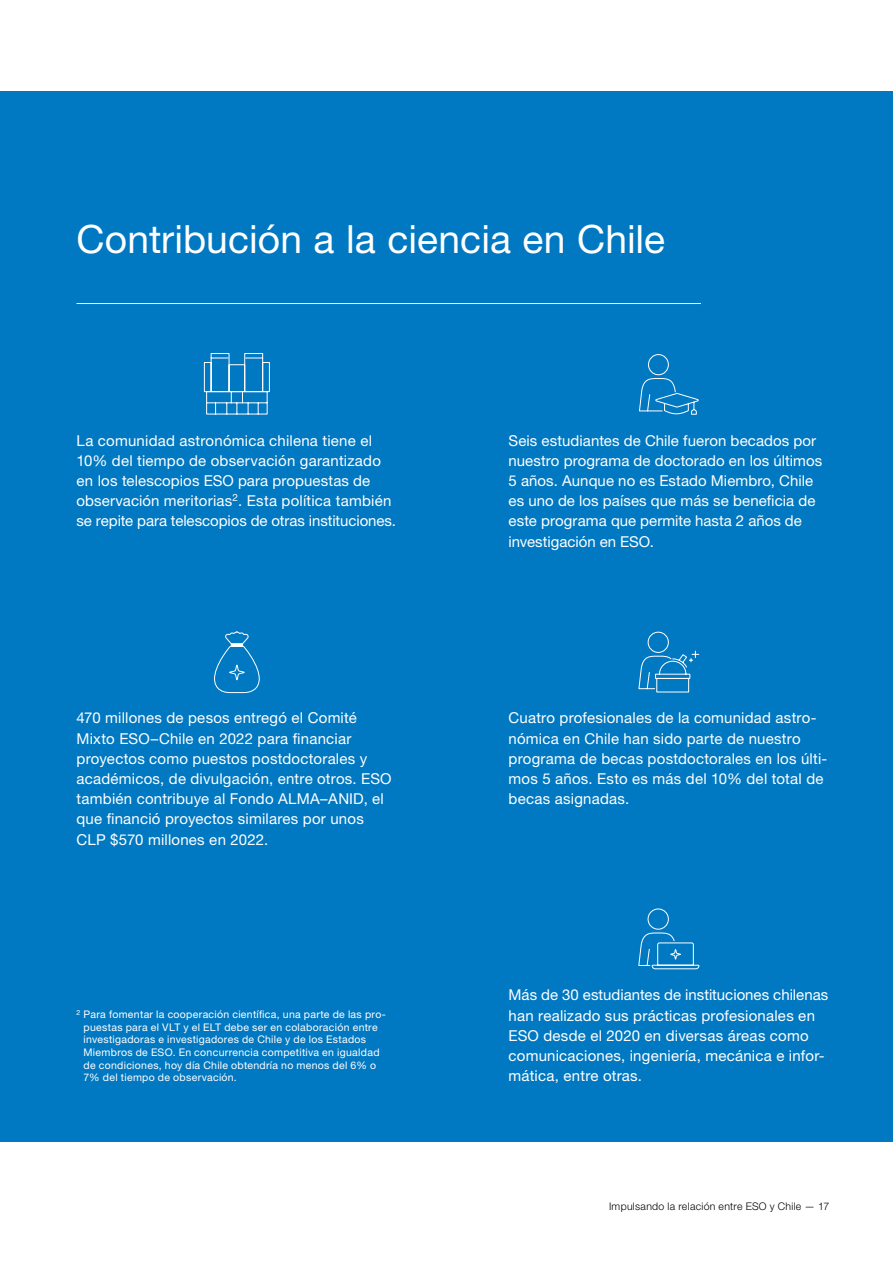
<style>
.page{position:relative;width:893px;height:1263px;background:#fff}
.page>*{position:absolute;margin:0;border:0;box-sizing:border-box;transform-origin:0 0}
.chapter_title{font:39px "Helvetica Neue LT Pro";color:#fff}
._45_10pt{font:15px/20.2px "Helvetica Neue LT Pro";letter-spacing:.01em;color:#fff}
._45_10pt-2{font:10.5px/12.6px "Helvetica Neue LT Pro";letter-spacing:.025em;color:#fff}
.t1{font:300 10.5px "Helvetica Neue LT Pro";letter-spacing:.03em;color:#000}
</style>
<div class="page">
<div style="left:0;top:91px;width:893px;height:1051px;background:#0078c2"></div>
<hr style="left:77px;top:303px;width:624px;height:1px;background:#fff">
<svg style="left:203px;top:353px;width:67px;height:62px"></svg>
<svg style="left:639px;top:354px;width:60px;height:61px"></svg>
<svg style="left:214px;top:631px;width:46px;height:62px"></svg>
<svg style="left:638px;top:631px;width:62px;height:62px"></svg>
<svg style="left:638px;top:908px;width:62px;height:62px"></svg>
<p class="chapter_title" style="left:77px;top:215px;width:590px">Contribución a la ciencia en Chile</p>
<p class="_45_10pt" style="left:77px;top:430px;width:321px">La comunidad astronómica chilena tiene el 10% del tiempo de observación garantizado en los telescopios ESO para propuestas de observación meritorias<sup>2</sup>. Esta política también se repite para telescopios de otras instituciones.</p>
<p class="_45_10pt" style="left:77px;top:708px;width:317px">470 millones de pesos entregó el Comité Mixto ESO–Chile en 2022 para financiar proyectos como puestos postdoctorales y académicos, de divulgación, entre otros. ESO también contribuye al Fondo ALMA–ANID, el que financió proyectos similares por unos CLP $570 millones en 2022.</p>
<p class="_45_10pt-2" style="left:84px;top:1008px;width:304px;text-indent:-7px"><sup>2</sup> Para fomentar la cooperación científica, una parte de las pro&shy;puestas para el VLT y el ELT debe ser en colaboración entre investigadoras e investigadores de Chile y de los Estados Miembros de ESO. En concurrencia competitiva en igualdad de condiciones, hoy día Chile obtendría no menos del 6% o 7% del tiempo de observación.</p>
<p class="_45_10pt" style="left:508px;top:430px;width:315px">Seis estudiantes de Chile fueron becados por nuestro programa de doctorado en los últimos 5 años. Aunque no es Estado Miembro, Chile es uno de los países que más se beneficia de este programa que permite hasta 2 años de investigación en ESO.</p>
<p class="_45_10pt" style="left:508px;top:708px;width:320px">Cuatro profesionales de la comunidad astro&shy;nómica en Chile han sido parte de nuestro programa de becas postdoctorales en los últi&shy;mos 5 años. Esto es más del 10% del total de becas asignadas.</p>
<p class="_45_10pt" style="left:508px;top:984px;width:321px">Más de 30 estudiantes de instituciones chilenas han realizado sus prácticas profesionales en ESO desde el 2020 en diversas áreas como comunicaciones, ingeniería, mecánica e infor&shy;mática, entre otras.</p>
<p class="t1" style="left:609px;top:1200px;width:222px">Impulsando la relación entre ESO y Chile — 17</p>
</div>
